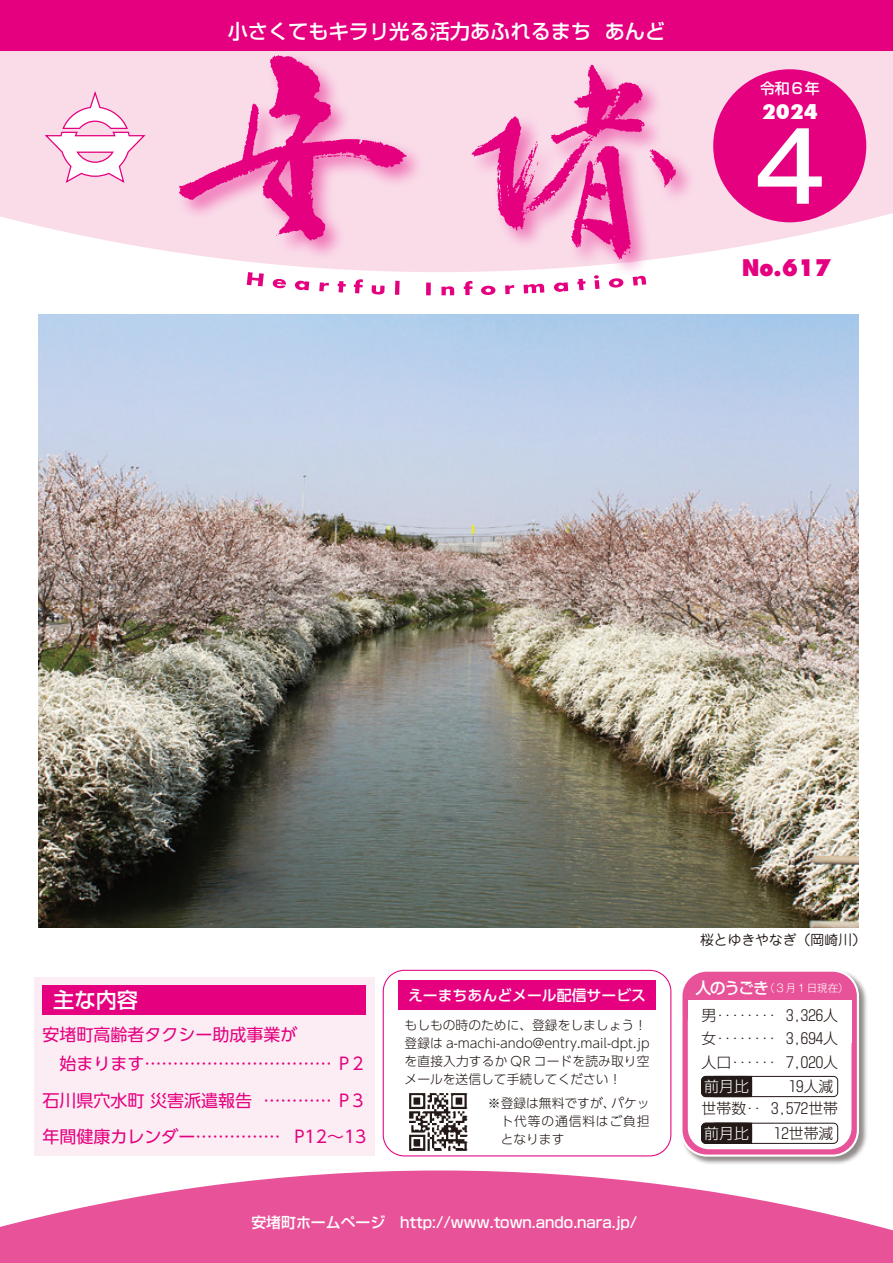
<style>
.page{position:relative;width:893px;height:1263px;background:#fff}
.page>*{position:absolute;margin:0;border:0;box-sizing:border-box;transform-origin:0 0}
.t1{font:500 95.7px "Gothic MB101 Pr 6 N";color:#fff}
.t2{font:800 22.35px "Futura";color:#e4007f;scale:.88 1}
.t3{font:500 21.3px "Shin Go Pr 6 N";color:#fff}
.t4{font:500 20.25px "Shin Go Pr 6 N";color:#fff}
.t5{font:800 condensed 19.95px "Futura";color:#fff;scale:1.18 1}
.t6{font:16.95px/28.3px "UD Shin Go Pr 6 N";color:#e4007f}
.t7{font:500 15.9px "Shin Go Pr 6 N";letter-spacing:-.1em;color:#fff}
.t8{font:300 14.85px "Shin Go Pr 6 N";color:#231916}
.t9{font:500 14.85px "Shin Go Pr 6 N";color:#fff}
.t10{font:500 14.85px "UD Shin Go Pr 6 N";color:#fff}
.t11{font:300 14.85px "Shin Go Pr 6 N";color:#fff}
.t12{font:13.8px "Jun 201 Pro";color:#231916}
.t13{font:300 12.75px/18.1px "UD Shin Go Pr 6 N";color:#231916}
.t14{font:300 10.65px "Gothic MB101 Pr 6 N";color:#fff}
</style>
<div class="page">
<svg style="left:0;top:1170px;width:893px;height:93px;fill:#e85298"></svg>
<div style="left:0;top:0;width:893px;height:51px;background:#e4007f"></div>
<svg style="left:0;top:51px;width:893px;height:202px;background:#fae0eb"></svg>
<div style="left:713px;top:69px;width:153px;height:153px;background:#e4007f;border-radius:50%"></div>
<svg style="left:43px;top:89px;width:104px;height:95px"></svg>
<svg style="left:247px;top:274px;width:17px;height:12px"></svg>
<svg style="left:272px;top:279px;width:14px;height:9px"></svg>
<svg style="left:295px;top:280px;width:14px;height:10px"></svg>
<svg style="left:319px;top:282px;width:10px;height:9px"></svg>
<svg style="left:338px;top:281px;width:8px;height:12px"></svg>
<svg style="left:354px;top:279px;width:9px;height:14px"></svg>
<svg style="left:372px;top:285px;width:13px;height:10px"></svg>
<div style="left:395px;top:281px;width:5px;height:14px;background:#e4007f"></div>
<div style="left:426px;top:283px;width:5px;height:12px;background:#e4007f"></div>
<svg style="left:441px;top:286px;width:13px;height:9px"></svg>
<svg style="left:464px;top:281px;width:8px;height:14px"></svg>
<svg style="left:481px;top:286px;width:15px;height:9px"></svg>
<svg style="left:505px;top:285px;width:9px;height:9px"></svg>
<svg style="left:524px;top:284px;width:20px;height:9px"></svg>
<svg style="left:554px;top:282px;width:14px;height:10px"></svg>
<svg style="left:577px;top:279px;width:8px;height:11px"></svg>
<svg style="left:594px;top:275px;width:6px;height:14px"></svg>
<svg style="left:609px;top:278px;width:15px;height:10px"></svg>
<svg style="left:633px;top:276px;width:13px;height:10px"></svg>
<img style="left:38px;top:315px;width:821px;height:612px">
<div style="left:383px;top:970px;width:288px;height:186px;border:1px solid #e4007f;border-radius:21px"></div>
<div style="left:398px;top:980px;width:258px;height:30px;background:#e4007f"></div>
<img style="left:409px;top:1093px;width:58px;height:58px">
<div style="left:34px;top:977px;width:340px;height:178px;background:#fcedf4"></div>
<div style="left:43px;top:985px;width:323px;height:30px;background:#e4007f"></div>
<div style="left:680px;top:969px;width:188px;height:196px;background:#231916;opacity:.5"></div>
<div style="left:681px;top:971px;width:177px;height:184px;background:#e85298;border-radius:26px"></div>
<div style="left:680px;top:969px;width:179px;height:188px;border:2px solid #fff;border-radius:26px"></div>
<div style="left:688px;top:1000px;width:163px;height:149px;background:#fff;border-radius:21px"></div>
<svg style="left:688px;top:1000px;width:163px;height:17px"></svg>
<div style="left:701px;top:1076px;width:137px;height:21px;border:1px solid #231916;border-radius:4px"></div>
<div style="left:702px;top:1076px;width:50px;height:20px;background:#231916;border-radius:4px"></div>
<div style="left:701px;top:1076px;width:51px;height:21px;border:1px solid #231916;border-radius:4px"></div>
<svg style="left:713px;top:1075px;width:39px;height:22px"></svg>
<div style="left:701px;top:1123px;width:137px;height:21px;border:1px solid #231916;border-radius:4px"></div>
<div style="left:702px;top:1123px;width:50px;height:20px;background:#231916;border-radius:4px"></div>
<div style="left:701px;top:1123px;width:51px;height:21px;border:1px solid #231916;border-radius:4px"></div>
<svg style="left:713px;top:1122px;width:39px;height:22px"></svg>
<div style="left:174px;top:51px;width:524px;height:223px;background:#e4007f;opacity:.5"></div>
<svg style="left:179px;top:55px;width:497px;height:204px;background:#f4a9d0"></svg>
<h3 class="t4" style="left:228px;top:15px;width:365px">小さくてもキラリ光る活力あふれるまち</h3>
<h3 class="t4" style="left:605px;top:15px;width:62px">あんど</h3>
<p class="t9" style="left:760px;top:77px;width:61px">令和６年</p>
<h3 class="t5" style="left:762px;top:98px;width:49px">2024</h3>
<h1 class="t1" style="left:753px;top:88px;width:74px">4</h1>
<h2 class="t2" style="left:742px;top:253px;width:103px">No.617</h2>
<h3 class="t3" style="left:53px;top:983px;width:87px">主な内容</h3>
<h3 class="t6" style="left:60px;top:1020px;width:308px;text-indent:-17px">安堵町高齢者タクシー助成事業が<br>始まります…………………………… P２</h3>
<h3 class="t6" style="left:264px;top:1085px;width:104px">………… P３</h3>
<h3 class="t6" style="left:43px;top:1085px;width:211px">石川県穴水町災害派遣報告</h3>
<h3 class="t6" style="left:43px;top:1122px;width:240px">年間健康カレンダー……………</h3>
<h3 class="t6" style="left:294px;top:1122px;width:74px">P12~13</h3>
<p class="t10" style="left:408px;top:983px;width:240px">えーまちあんどメール配信サービス</p>
<p class="t13" style="left:405px;top:1015px;width:246px">もしもの時のために、登録をしましょう!登録は a-machi-ando@entry.mail-dpt.jpを直接入力するか QR コードを読み取り空メールを送信して手続してください!</p>
<p class="t13" style="left:611px;top:1093px;width:40px">パケッ</p>
<p class="t13" style="left:501px;top:1093px;width:150px;text-indent:-13px">※登録は無料ですが、<br>ト代等の通信料はご負担となります</p>
<p class="t9" style="left:251px;top:1210px;width:387px">安堵町ホームページ　http://www.town.ando.nara j p. /</p>
<p class="t12" style="left:700px;top:928px;width:167px">桜とゆきやなぎ（岡崎川(</p>
<p class="t7" style="left:696px;top:975px;width:75px">人のうごき</p>
<p class="t14" style="left:764px;top:979px;width:86px">（３月１日現在(</p>
<p class="t8" style="left:702px;top:1003px;width:76px">男‥‥‥‥</p>
<p class="t8" style="left:702px;top:1026px;width:76px">女‥‥‥‥</p>
<p class="t8" style="left:786px;top:1003px;width:54px">3,326人</p>
<p class="t8" style="left:786px;top:1026px;width:54px">3,694人</p>
<p class="t8" style="left:702px;top:1050px;width:76px">人口‥‥‥</p>
<p class="t8" style="left:771px;top:1097px;width:68px">3,572世帯</p>
<p class="t8" style="left:786px;top:1050px;width:54px">7,020人</p>
<p class="t8" style="left:789px;top:1074px;width:46px">19人減</p>
<p class="t11" style="left:704px;top:1074px;width:46px">前月比</p>
<p class="t8" style="left:702px;top:1097px;width:61px">世帯数‥</p>
<p class="t11" style="left:704px;top:1121px;width:46px">前月比</p>
<p class="t8" style="left:774px;top:1121px;width:61px">12世帯減</p>
</div>
